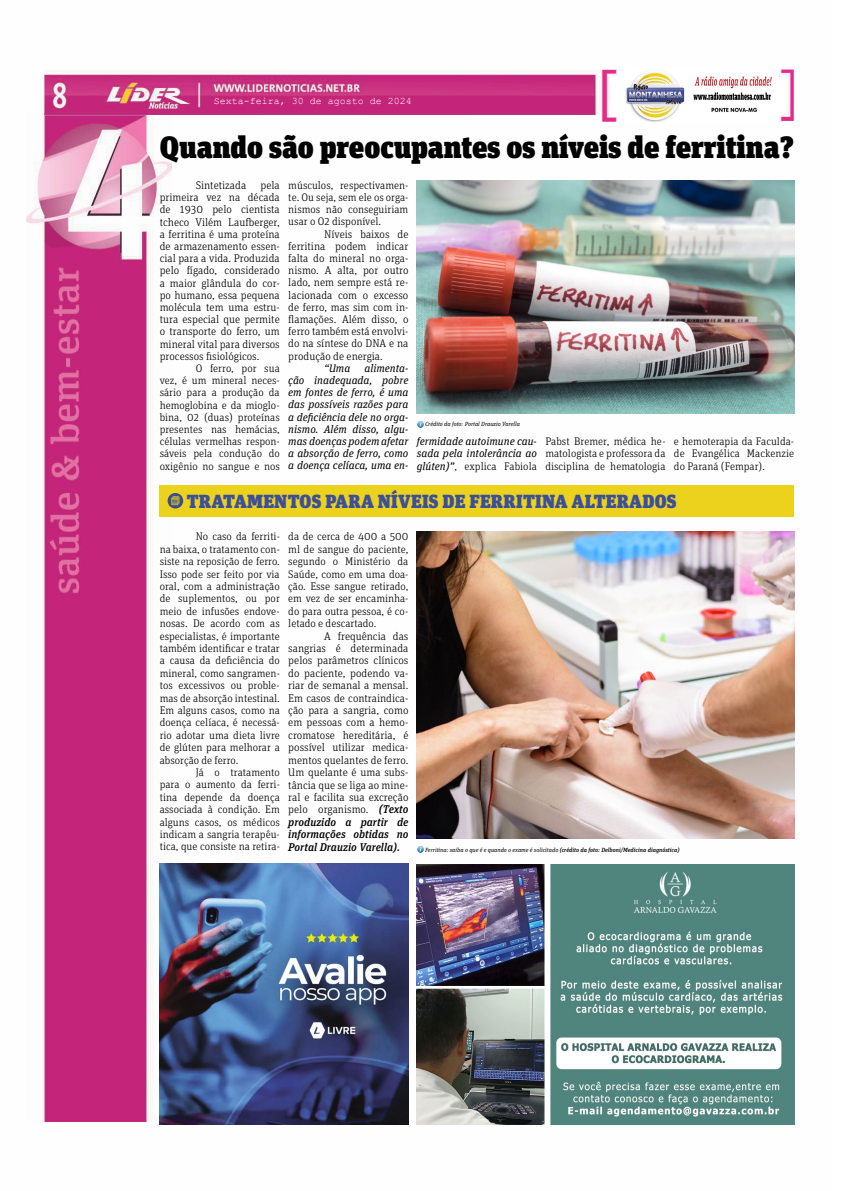
<style>
.page{position:relative;width:842px;height:1191px;background:#fff}
.page>*{position:absolute;margin:0;border:0;box-sizing:border-box;transform-origin:0 0}
.t1{font:900 30.8px "Unit Slab Pro";color:#000}
.t2{font:900 19px "Unit Slab Pro";letter-spacing:.01em;color:#3b4f9a}
.t3{font:300 11.2px/12.2px "Unit Slab Pro";color:#000;text-align:justify}
.t4{font:300 11px/12.4px "Unit Slab Pro";color:#000;text-align:justify}
.t5{font:italic 11px/12.2px "Unit Slab Pro";color:#000;text-align:justify}
.t6{font:10px "Courier New";color:#fff}
.t7{font:italic 6px "Unit Slab Pro";color:#000}
.s1{font-weight:300;font-style:normal}
.s2{font-weight:500;font-style:italic}
.s3{font-weight:500}
</style>
<div class="page">
<img style="left:26px;top:114px;width:146px;height:1007px">
<img style="left:44px;top:70px;width:750px;height:52px">
<div style="left:160px;top:485px;width:634px;height:32px;background:#ecd21c"></div>
<svg style="left:167px;top:499px;width:17px;height:10px"></svg>
<svg style="left:168px;top:493px;width:15px;height:15px"></svg>
<img style="left:417px;top:864px;width:377px;height:260px">
<img style="left:417px;top:180px;width:377px;height:233px">
<div style="left:611px;top:77px;width:175px;height:36px;background:#fff"></div>
<img style="left:619px;top:70px;width:159px;height:52px">
<img style="left:160px;top:863px;width:248px;height:261px">
<img style="left:417px;top:531px;width:377px;height:307px">
<svg style="left:417px;top:421px;width:6px;height:6px"></svg>
<svg style="left:417px;top:847px;width:6px;height:6px"></svg>
<p class="t6" style="left:214px;top:94px;width:200px">Sexta-feira, 30 de agosto de 2024</p>
<h1 class="t1" style="left:160px;top:124px;width:636px">Quando são preocupantes os níveis de ferritina?</h1>
<p class="t3" style="left:160px;top:179px;width:122px;text-indent:101px">pela primeira vez na década de 1930 pelo cientista tcheco Vilém Laufberger, a ferritina é uma proteína de armazenamento essen&shy;cial para a vida. Produzida pelo fígado, considerado a maior glândula do cor&shy;po humano, essa pequena molécula tem uma estru&shy;tura especial que permite o transporte do ferro, um mineral vital para diversos processos fisiológicos.</p>
<p class="t4" style="left:160px;top:362px;width:122px;text-indent:36px">O ferro, por sua vez, é um mineral neces&shy;sário para a produção da hemoglobina e da mioglo&shy;bina, 02 (duas) proteínas presentes nas hemácias, células vermelhas respon&shy;sáveis pela condução do oxigênio no sangue e nos</p>
<p class="t3" style="left:196px;top:179px;width:52px">Sintetizada</p>
<p class="t4" style="left:288px;top:178px;width:122px">músculos, respectivamen&shy;te. Ou seja, sem ele os orga&shy;nismos não conseguiriam usar o O2 disponível.</p>
<p class="t3" style="left:288px;top:227px;width:122px;text-indent:36px">Níveis baixos de ferritina podem indicar falta do mineral no orga&shy;nismo. A alta, por outro lado, nem sempre está re&shy;lacionada com o excesso de ferro, mas sim com in&shy;flamações. Além disso, o ferro também está envolvi&shy;do na síntese do DNA e na produção de energia.</p>
<p class="t5" style="left:324px;top:361px;width:27px">“Uma</p>
<p class="t5" style="left:288px;top:361px;width:122px;text-indent:76px">alimenta&shy;ção inadequada, pobre em fontes de ferro, é uma das possíveis razões para a deficiência dele no orga&shy;nismo. Além disso, algu&shy;mas doenças podem afetar a absorção de ferro, como a doença celíaca, uma en-</p>
<p class="t7" style="left:425px;top:420px;width:96px">Crédito da foto: Portal Drauzio Varella</p>
<p class="t5" style="left:417px;top:435px;width:122px">fermidade autoimune cau&shy;sada pela intolerância ao glúten)”<span class="s1">, explica Fabiola</span></p>
<p class="t4" style="left:545px;top:435px;width:122px">Pabst Bremer, médica he&shy;matologista e professora da disciplina de hematologia</p>
<p class="t4" style="left:674px;top:435px;width:122px">e hemoterapia da Faculda&shy;de Evangélica Mackenzie do Paraná (Fempar).</p>
<h2 class="t2" style="left:187px;top:487px;width:491px">TRATAMENTOS PARA NÍVEIS DE FERRITINA ALTERADOS</h2>
<p class="t4" style="left:160px;top:530px;width:122px;text-indent:36px">No caso da ferriti&shy;na baixa, o tratamento con&shy;siste na reposição de ferro.<br>Isso pode ser feito por via oral, com a administração de suplementos, ou por meio de infusões endove&shy;nosas. De acordo com as especialistas, é importante também identificar e tratar a causa da deficiência do mineral, como sangramen&shy;tos excessivos ou proble&shy;mas de absorção intestinal.<br>Em alguns casos, como na doença celíaca, é necessá&shy;rio adotar uma dieta livre de glúten para melhorar a absorção de ferro.</p>
<p class="t4" style="left:160px;top:765px;width:122px;text-indent:36px">Já o tratamento para o aumento da ferri&shy;tina depende da doença associada à condição. Em alguns casos, os médicos indicam a sangria terapêu&shy;tica, que consiste na retira-</p>
<p class="t4" style="left:288px;top:530px;width:122px">da de cerca de 400 a 500 ml de sangue do paciente, segundo o Ministério da Saúde, como em uma doa&shy;ção. Esse sangue retirado, em vez de ser encaminha&shy;do para outra pessoa, é co&shy;letado e descartado.</p>
<p class="t3" style="left:288px;top:629px;width:122px;text-indent:36px">A frequência das sangrias é determinada pelos parâmetros clínicos do paciente, podendo va&shy;riar de semanal a mensal.<br>Em casos de contraindica&shy;ção para a sangria, como em pessoas com a hemo&shy;cromatose hereditária, é possível utilizar medica&shy;mentos quelantes de ferro.<br>Um quelante é uma subs&shy;tância que se liga ao mine&shy;ral e facilita sua excreção pelo organismo. <span class="s2">(Texto produzido a partir de informações obtidas no Portal Drauzio Varella).</span></p>
<p class="t7" style="left:425px;top:845px;width:256px">Ferritina: saiba o que é e quando o exame é solicitado <span class="s3">(crédito da foto: Delboni/Medicina diagnóstica)</span></p>
</div>
